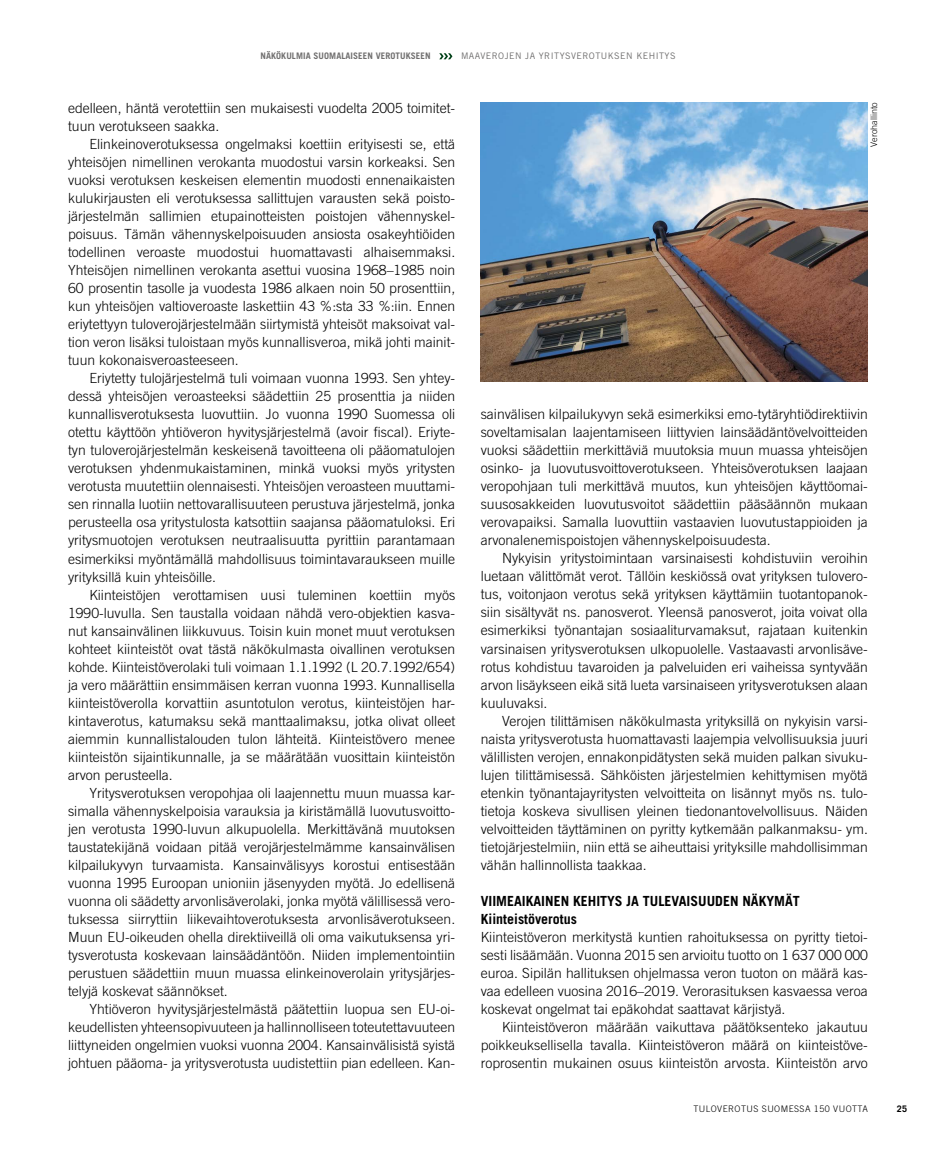
<style>
.page{position:relative;width:936px;height:1149px;background:#fff}
.page>*{position:absolute;margin:0;border:0;box-sizing:border-box;transform-origin:0 0}
.t1{font:300 13.95px/18px "Trade Gothic";color:#000;text-align:justify}
.t2{font:700 13.95px/18px "Trade Gothic";color:#000}
.t3{font:9px "Trade Gothic";letter-spacing:.05em;color:#706f6f}
.t4{font:700 9px "Trade Gothic";letter-spacing:.01em;color:#706f6f}
.t5{font:300 9px "Trade Gothic";letter-spacing:.05em;color:#000}
.t6{font:300 9px "Trade Gothic";color:#000}
.t7{font:700 9px "Trade Gothic";color:#000}
</style>
<div class="page">
<svg style="left:439px;top:53px;width:13px;height:6px"></svg>
<img style="left:480px;top:102px;width:387px;height:279px">
<p class="t4" style="left:260px;top:51px;width:172px">NÄKÖKULMIA SUOMALAISEEN VEROTUKSEEN</p>
<p class="t3" style="left:461px;top:51px;width:216px">MAAVEROJEN JA YRITYSVEROTUKSEN KEHITYS</p>
<p class="t1" style="left:68px;top:99px;width:388px">edelleen, häntä verotettiin sen mukaisesti vuodelta 2005 toimitet&shy;tuun verotukseen saakka.</p>
<p class="t1" style="left:68px;top:135px;width:388px;text-indent:21px">Elinkeinoverotuksessa ongelmaksi koettiin erityisesti se, että yhteisöjen nimellinen verokanta muodostui varsin korkeaksi. Sen vuoksi verotuksen keskeisen elementin muodosti ennenaikaisten kulukirjausten eli verotuksessa sallittujen varausten sekä poisto&shy;järjestelmän sallimien etupainotteisten poistojen vähennyskel&shy;poisuus. Tämän vähennyskelpoisuuden ansiosta osakeyhtiöiden todellinen veroaste muodostui huomattavasti alhaisemmaksi.<br>Yhteisöjen nimellinen verokanta asettui vuosina 1968–1985 noin 60 prosentin tasolle ja vuodesta 1986 alkaen noin 50 prosenttiin, kun yhteisöjen valtioveroaste laskettiin 43 %:sta 33 %:iin. Ennen eriytettyyn tuloverojärjestelmään siirtymistä yhteisöt maksoivat val&shy;tion veron lisäksi tuloistaan myös kunnallisveroa, mikä johti mainit&shy;tuun kokonaisveroasteeseen.</p>
<p class="t1" style="left:68px;top:369px;width:388px;text-indent:21px">Eriytetty tulojärjestelmä tuli voimaan vuonna 1993. Sen yhtey&shy;dessä yhteisöjen veroasteeksi säädettiin 25 prosenttia ja niiden kunnallisverotuksesta luovuttiin. Jo vuonna 1990 Suomessa oli otettu käyttöön yhtiöveron hyvitysjärjestelmä (avoir fiscal). Eriyte&shy;tyn tuloverojärjestelmän keskeisenä tavoitteena oli pääomatulojen verotuksen yhdenmukaistaminen, minkä vuoksi myös yritysten verotusta muutettiin olennaisesti. Yhteisöjen veroasteen muuttami&shy;sen rinnalla luotiin nettovarallisuuteen perustuva järjestelmä, jonka perusteella osa yritystulosta katsottiin saajansa pääomatuloksi. Eri yritysmuotojen verotuksen neutraalisuutta pyrittiin parantamaan esimerkiksi myöntämällä mahdollisuus toimintavaraukseen muille yrityksillä kuin yhteisöille.</p>
<p class="t1" style="left:68px;top:585px;width:388px;text-indent:21px">Kiinteistöjen verottamisen uusi tuleminen koettiin myös 1990-luvulla. Sen taustalla voidaan nähdä vero-objektien kasva&shy;nut kansainvälinen liikkuvuus. Toisin kuin monet muut verotuksen kohteet kiinteistöt ovat tästä näkökulmasta oivallinen verotuksen kohde. Kiinteistöverolaki tuli voimaan 1.1.1992 (L 20.7.1992/654) ja vero määrättiin ensimmäisen kerran vuonna 1993. Kunnallisella kiinteistöverolla korvattiin asuntotulon verotus, kiinteistöjen har&shy;kintaverotus, katumaksu sekä manttaalimaksu, jotka olivat olleet aiemmin kunnallistalouden tulon lähteitä. Kiinteistövero menee kiinteistön sijaintikunnalle, ja se määrätään vuosittain kiinteistön arvon perusteella.</p>
<p class="t1" style="left:68px;top:783px;width:388px;text-indent:21px">Yritysverotuksen veropohjaa oli laajennettu muun muassa kar&shy;simalla vähennyskelpoisia varauksia ja kiristämällä luovutusvoitto&shy;jen verotusta 1990-luvun alkupuolella. Merkittävänä muutoksen taustatekijänä voidaan pitää verojärjestelmämme kansainvälisen kilpailukyvyn turvaamista. Kansainvälisyys korostui entisestään vuonna 1995 Euroopan unioniin jäsenyyden myötä. Jo edellisenä vuonna oli säädetty arvonlisäverolaki, jonka myötä välillisessä vero&shy;tuksessa siirryttiin liikevaihtoverotuksesta arvonlisäverotukseen.<br>Muun EU-oikeuden ohella direktiiveillä oli oma vaikutuksensa yri&shy;tysverotusta koskevaan lainsäädäntöön. Niiden implementointiin perustuen säädettiin muun muassa elinkeinoverolain yritysjärjes&shy;telyjä koskevat säännökset.</p>
<p class="t1" style="left:68px;top:999px;width:388px;text-indent:21px">Yhtiöveron hyvitysjärjestelmästä päätettiin luopua sen EU-oi&shy;keudellisten yhteensopivuuteen ja hallinnolliseen toteutettavuuteen liittyneiden ongelmien vuoksi vuonna 2004. Kansainvälisistä syistä johtuen pääoma- ja yritysverotusta uudistettiin pian edelleen. Kan-</p>
<p class="t6" style="left:868px;top:146px;width:46px;rotate:-90deg">Verohallinto</p>
<p class="t1" style="left:480px;top:405px;width:388px">sainvälisen kilpailukyvyn sekä esimerkiksi emo-tytäryhtiödirektiivin soveltamisalan laajentamiseen liittyvien lainsäädäntövelvoitteiden vuoksi säädettiin merkittäviä muutoksia muun muassa yhteisöjen osinko- ja luovutusvoittoverotukseen. Yhteisöverotuksen laajaan veropohjaan tuli merkittävä muutos, kun yhteisöjen käyttöomai&shy;suusosakkeiden luovutusvoitot säädettiin pääsäännön mukaan verovapaiksi. Samalla luovuttiin vastaavien luovutustappioiden ja arvonalenemispoistojen vähennyskelpoisuudesta.</p>
<p class="t1" style="left:480px;top:549px;width:388px;text-indent:21px">Nykyisin yritystoimintaan varsinaisesti kohdistuviin veroihin luetaan välittömät verot. Tällöin keskiössä ovat yrityksen tulovero&shy;tus, voitonjaon verotus sekä yrityksen käyttämiin tuotantopanok&shy;siin sisältyvät ns. panosverot. Yleensä panosverot, joita voivat olla esimerkiksi työnantajan sosiaaliturvamaksut, rajataan kuitenkin varsinaisen yritysverotuksen ulkopuolelle. Vastaavasti arvonlisäve&shy;rotus kohdistuu tavaroiden ja palveluiden eri vaiheissa syntyvään arvon lisäykseen eikä sitä lueta varsinaiseen yritysverotuksen alaan kuuluvaksi.</p>
<p class="t1" style="left:480px;top:711px;width:388px;text-indent:21px">Verojen tilittämisen näkökulmasta yrityksillä on nykyisin varsi&shy;naista yritysverotusta huomattavasti laajempia velvollisuuksia juuri välillisten verojen, ennakonpidätysten sekä muiden palkan sivuku&shy;lujen tilittämisessä. Sähköisten järjestelmien kehittymisen myötä etenkin työnantajayritysten velvoitteita on lisännyt myös ns. tulo&shy;tietoja koskeva sivullisen yleinen tiedonantovelvollisuus. Näiden velvoitteiden täyttäminen on pyritty kytkemään palkanmaksu- ym. tietojärjestelmiin, niin että se aiheuttaisi yrityksille mahdollisimman vähän hallinnollista taakkaa.</p>
<p class="t2" style="left:480px;top:891px;width:320px">VIIMEAIKAINEN KEHITYS JA TULEVAISUUDEN NÄKYMÄT<br>Kiinteistöverotus</p>
<p class="t1" style="left:480px;top:927px;width:388px">Kiinteistöveron merkitystä kuntien rahoituksessa on pyritty tietoi&shy;sesti lisäämään. Vuonna 2015 sen arvioitu tuotto on 1 637 000 000 euroa. Sipilän hallituksen ohjelmassa veron tuoton on määrä kas&shy;vaa edelleen vuosina 2016–2019. Verorasituksen kasvaessa veroa koskevat ongelmat tai epäkohdat saattavat kärjistyä.</p>
<p class="t1" style="left:480px;top:1017px;width:388px;text-indent:21px">Kiinteistöveron määrään vaikuttava päätöksenteko jakautuu poikkeuksellisella tavalla. Kiinteistöveron määrä on kiinteistöve&shy;roprosentin mukainen osuus kiinteistön arvosta. Kiinteistön arvo</p>
<p class="t5" style="left:693px;top:1103px;width:176px">TULOVEROTUS SUOMESSA 150 VUOTTA</p>
<p class="t7" style="left:896px;top:1103px;width:12px">25</p>
</div>
